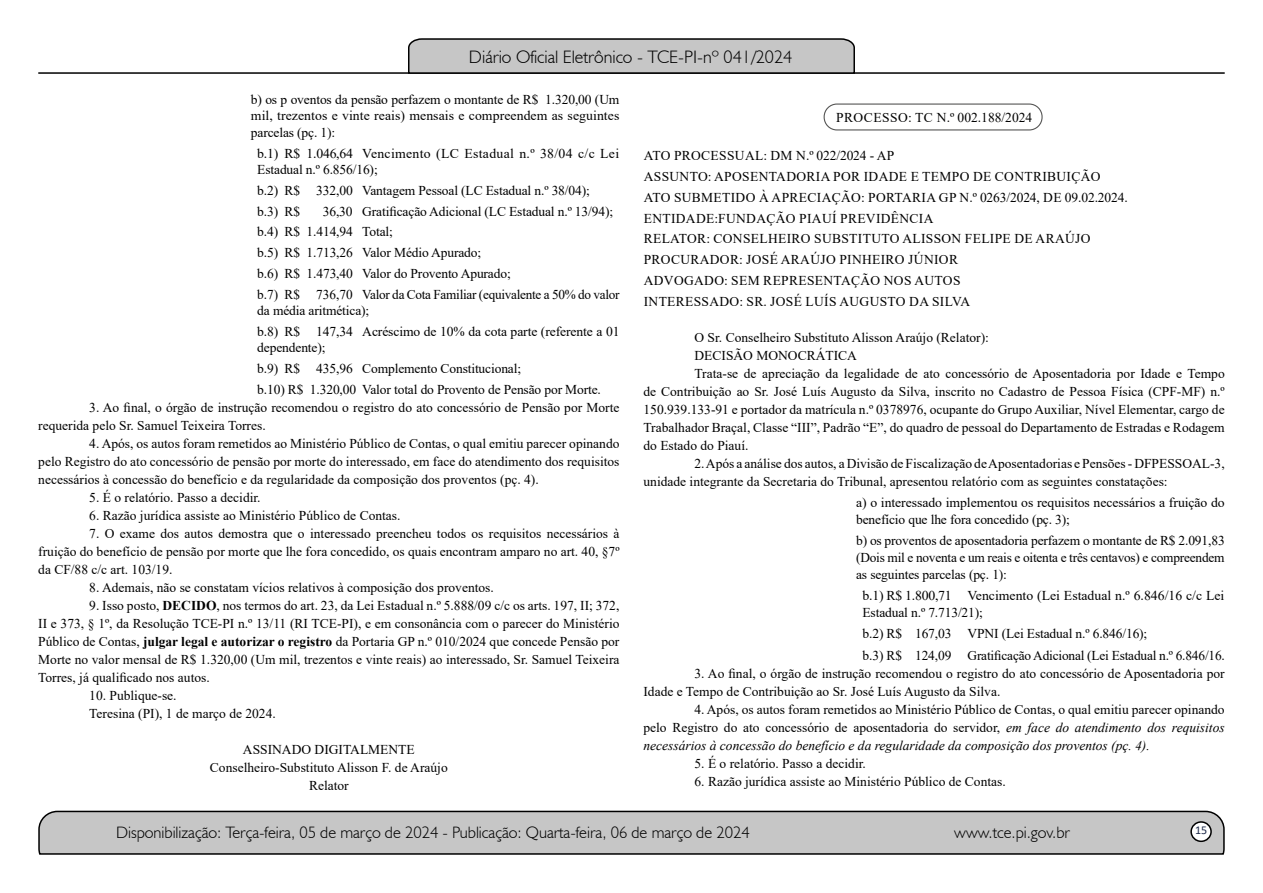
<style>
.page{position:relative;width:1263px;height:893px;background:#fff}
.page>*{position:absolute;margin:0;border:0;box-sizing:border-box;transform-origin:0 0}
.t1{font:300 18px "Humanist 521 BT";color:#000}
.t2{font:300 16.5px "Humanist 521 BT";color:#000}
.t3{font:13.5px/18px "Times New Roman";color:#000}
.t4{font:13.5px/20.7px "Times New Roman";letter-spacing:.025em;color:#000}
.t5{font:13.5px/16.5px "Times New Roman";letter-spacing:.02em;color:#000}
.t6{font:13.5px "Times New Roman";letter-spacing:.035em;color:#000}
.t7{font:12px "Calibri";color:#212d4c}
.s1{font-style:italic}
.s2{font-weight:700}
</style>
<div class="page">
<svg style="left:38px;top:810px;width:1187px;height:45px;background:#b9b9b9"></svg>
<div style="left:1191px;top:822px;width:20px;height:19px;background:#fff;border-radius:50%"></div>
<div style="left:1190px;top:821px;width:22px;height:21px;border:2px solid #000;border-radius:50%"></div>
<hr style="left:38px;top:72px;width:1187px;height:2px;background:#000">
<svg style="left:407px;top:38px;width:449px;height:36px;background:#b4b4b4"></svg>
<div style="left:823px;top:104px;width:219px;height:27px;border:1px solid #575756;border-radius:13px"></div>
<h1 class="t1" style="left:469px;top:46px;width:325px">Diário Oficial Eletrônico - TCE-PI-nº 041/2024</h1>
<p class="t3" style="left:251px;top:91px;width:370px;line-height:16.5px;text-align:justify">b) os p oventos da pensão perfazem o montante de R$ 1.320,00 (Um mil, trezentos e vinte reais) mensais e compreendem as seguintes parcelas (pç. 1):</p>
<p class="t5" style="left:257px;top:144px;width:363px">b.1) R$ 1.046,64 Vencimento (LC Estadual n.º 38/04 c/c Lei<br>Estadual n.º 6.856/16);</p>
<p class="t3" style="left:257px;top:180px;width:334px;line-height:20.7px">b.2) R$ 332,00 Vantagem Pessoal (LC Estadual n.º 38/04); b.3) R$</p>
<p class="t6" style="left:836px;top:108px;width:198px">PROCESSO: TC N.º 002.188/2024</p>
<p class="t4" style="left:644px;top:145px;width:485px">ATO PROCESSUAL: DM N.º 022/2024 - AP<br>ASSUNTO: APOSENTADORIA POR IDADE E TEMPO DE CONTRIBUIÇÃO ATO SUBMETIDO À APRECIAÇÃO: PORTARIA GP N.º 0263/2024, DE 09.02.2024.<br>ENTIDADE:FUNDAÇÃO PIAUÍ PREVIDÊNCIA<br>RELATOR: CONSELHEIRO SUBSTITUTO ALISSON FELIPE DE ARAÚJO PROCURADOR: JOSÉ ARAÚJO PINHEIRO JÚNIOR<br>ADVOGADO: SEM REPRESENTAÇÃO NOS AUTOS<br>INTERESSADO: SR. JOSÉ LUÍS AUGUSTO DA SILVA</p>
<p class="t3" style="left:694px;top:328px;width:296px">O Sr. Conselheiro Substituto Alisson Araújo (Relator):</p>
<p class="t3" style="left:694px;top:346px;width:164px">DECISÃO MONOCRÁTICA</p>
<p class="t3" style="left:694px;top:364px;width:532px">Trata-se de apreciação da legalidade de ato concessório de Aposentadoria por Idade e Tempo</p>
<p class="t3" style="left:643px;top:382px;width:583px">de Contribuição ao Sr. José Luís Augusto da Silva, inscrito no Cadastro de Pessoa Física (CPF-MF) n.º</p>
<p class="t3" style="left:643px;top:400px;width:583px">150.939.133-91 e portador da matrícula n.º 0378976, ocupante do Grupo Auxiliar, Nível Elementar, cargo de</p>
<p class="t3" style="left:643px;top:418px;width:583px">Trabalhador Braçal, Classe “III”, Padrão “E”, do quadro de pessoal do Departamento de Estradas e Rodagem</p>
<p class="t3" style="left:643px;top:436px;width:107px">do Estado do Piauí.</p>
<p class="t3" style="left:643px;top:454px;width:583px;text-indent:51px">2. Após a análise dos autos, a Divisão de Fiscalização de Aposentadorias e Pensões - DFPESSOAL-3, unidade integrante da Secretaria do Tribunal, apresentou relatório com as seguintes constatações:</p>
<p class="t3" style="left:856px;top:494px;width:370px;line-height:17px">a) o interessado implementou os requisitos necessários a fruição do benefício que lhe fora concedido (pç. 3);</p>
<p class="t3" style="left:856px;top:532px;width:370px;line-height:17px;text-align:justify">b) os proventos de aposentadoria perfazem o montante de R$ 2.091,83 (Dois mil e noventa e um reais e oitenta e três centavos) e compreendem as seguintes parcelas (pç. 1):</p>
<p class="t3" style="left:862px;top:587px;width:363px;line-height:17px">b.1) R$ 1.800,71 Vencimento (Lei Estadual n.º 6.846/16 c/c Lei<br>Estadual n.º 7.713/21);</p>
<p class="t3" style="left:862px;top:623px;width:364px;line-height:21.1px">b.2) R$ 167,03 VPNI (Lei Estadual n.º 6.846/16);<br>b.3) R$ 124,09 Gratificação Adicional (Lei Estadual n.º 6.846/16.</p>
<p class="t3" style="left:643px;top:664px;width:583px;text-indent:51px">3. Ao final, o órgão de instrução recomendou o registro do ato concessório de Aposentadoria por<br>Idade e Tempo de Contribuição ao Sr. José Luís Augusto da Silva.</p>
<p class="t3" style="left:643px;top:700px;width:583px;text-align:justify;text-indent:51px">4. Após, os autos foram remetidos ao Ministério Público de Contas, o qual emitiu parecer opinando pelo Registro do ato concessório de aposentadoria do servidor, <span class="s1">em face do atendimento dos requisitos necessários à concessão do benefício e da regularidade da composição dos proventos (pç. 4).</span></p>
<p class="t3" style="left:694px;top:754px;width:173px">5. É o relatório. Passo a decidir.</p>
<p class="t3" style="left:694px;top:772px;width:313px">6. Razão jurídica assiste ao Ministério Público de Contas.</p>
<p class="t3" style="left:257px;top:200px;width:364px;line-height:20.7px;text-indent:65px">36,30 Gratificação Adicional (LC Estadual n.º 13/94); b.4) R$ 1.414,94 Total;<br>b.5) R$ 1.713,26 Valor Médio Apurado;<br>b.6) R$ 1.473,40 Valor do Provento Apurado;<br>b.7) R$ 736,70 Valor da Cota Familiar (equivalente a 50% do valor</p>
<p class="t3" style="left:257px;top:300px;width:364px;line-height:20.7px">da média aritmética);<br>b.8) R$ 147,34 Acréscimo de 10% da cota parte (referente a 01</p>
<p class="t3" style="left:257px;top:337px;width:345px;line-height:20.7px">dependente);<br>b.9) R$ 435,96 Complemento Constitucional;<br>b.10) R$ 1.320,00 Valor total do Provento de Pensão por Morte.</p>
<p class="t3" style="left:38px;top:398px;width:583px;text-indent:51px">3. Ao final, o órgão de instrução recomendou o registro do ato concessório de Pensão por Morte requerida pelo Sr. Samuel Teixeira Torres.</p>
<p class="t3" style="left:38px;top:434px;width:583px;text-align:justify;text-indent:51px">4. Após, os autos foram remetidos ao Ministério Público de Contas, o qual emitiu parecer opinando pelo Registro do ato concessório de pensão por morte do interessado, em face do atendimento dos requisitos necessários à concessão do benefício e da regularidade da composição dos proventos (pç. 4).</p>
<p class="t3" style="left:89px;top:488px;width:173px">5. É o relatório. Passo a decidir.</p>
<p class="t3" style="left:89px;top:506px;width:313px">6. Razão jurídica assiste ao Ministério Público de Contas.</p>
<p class="t3" style="left:38px;top:524px;width:583px;text-align:justify;text-indent:51px">7. O exame dos autos demostra que o interessado preencheu todos os requisitos necessários à fruição do benefício de pensão por morte que lhe fora concedido, os quais encontram amparo no art. 40, §7º da CF/88 c/c art. 103/19.</p>
<p class="t3" style="left:89px;top:578px;width:406px">8. Ademais, não se constatam vícios relativos à composição dos proventos.</p>
<p class="t3" style="left:38px;top:596px;width:583px;text-align:justify;text-indent:51px">9. Isso posto, <span class="s2">DECIDO</span>, nos termos do art. 23, da Lei Estadual n.º 5.888/09 c/c os arts. 197, II; 372, II e 373, § 1º, da Resolução TCE-PI n.º 13/11 (RI TCE-PI), e em consonância com o parecer do Ministério Público de Contas, <span class="s2">julgar legal e autorizar o registro</span> da Portaria GP n.º 010/2024 que concede Pensão por Morte no valor mensal de R$ 1.320,00 (Um mil, trezentos e vinte reais) ao interessado, Sr. Samuel Teixeira Torres, já qualificado nos autos.</p>
<p class="t3" style="left:89px;top:686px;width:188px">10. Publique-se.<br>Teresina (PI), 1 de março de 2024.</p>
<p class="t3" style="left:210px;top:740px;width:239px;text-align:center">ASSINADO DIGITALMENTE<br>Conselheiro-Substituto Alisson F. de Araújo<br>Relator</p>
<p class="t2" style="left:116px;top:822px;width:635px">Disponibilização: Terça-feira, 05 de março de 2024 - Publicação: Quarta-feira, 06 de março de 2024</p>
<p class="t2" style="left:954px;top:822px;width:117px">www.tce.pi.gov.br</p>
<p class="t7" style="left:1195px;top:821px;width:14px">15</p>
</div>
